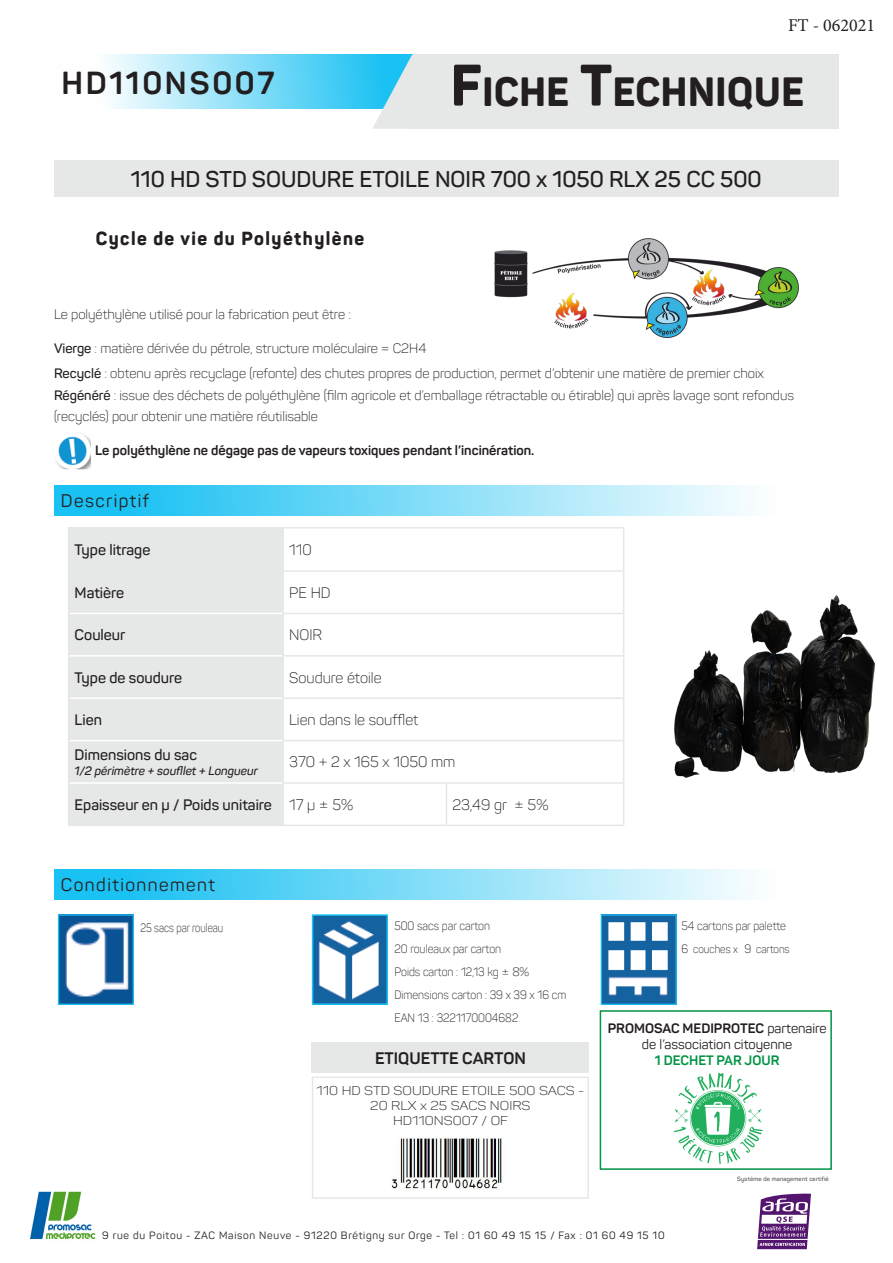
<style>
.page{position:relative;width:893px;height:1263px;background:#fff}
.page>*{position:absolute;margin:0;border:0;box-sizing:border-box;transform-origin:0 0}
.t1{font:800 40.35px "Panton";letter-spacing:.015em;color:#231f20;scale:.96 1}
.t2{font:700 31.5px "Panton";letter-spacing:.085em;color:#231f20}
.t3{font:600 22.5px "Panton";color:#231f20}
.t4{font:800 18.75px "Panton";letter-spacing:.08em;color:#231f20;scale:.96 1}
.t5{font:18px "Panton";letter-spacing:.08em;color:#231f20}
.t6{font:18px "Minion Pro";color:#231f20}
.t7{font:700 16.5px "Panton";color:#231f20}
.t8{font:600 15px "Panton";color:#231f20}
.t9{font:300 15px "Panton";color:#231f20}
.t10{font:300 13.5px/25px "Panton";color:#231f20}
.t11{font:700 13.5px "Panton";color:#231f20}
.t12{font:13.5px/16.2px "Panton";color:#231f20;text-align:center}
.t13{font:700 13.5px "Panton";color:#039445}
.t14{font:300 12.6px/15px "Panton";color:#231f20;text-align:center;scale:1.14 1}
.t15{font:300 12px "Panton";color:#231f20;scale:.92 1}
.t16{font:italic 600 12px "Panton";color:#231f20}
.t17{font:300 12px "Panton";color:#231f20;scale:.82 1}
.t18{font:300 11.1px "Panton";color:#231f20;scale:.92 1}
.t19{font:10.5px "Panton";letter-spacing:.07em;color:#231f20}
.t20{font:6px "Panton";letter-spacing:.03em;color:#231f20}
.s1{font-size:57.6px}
.s2{font-weight:600}
.s3{font-size:12px}
.s4{font-weight:700}
</style>
<div class="page">
<div style="left:413px;top:54px;width:426px;height:75px;background:#e5e8e7"></div>
<svg style="left:107px;top:54px;width:265px;height:55px;background:#8ddff8"></svg>
<svg style="left:372px;top:54px;width:41px;height:75px;background:#8ad7ed"></svg>
<div style="left:54px;top:485px;width:826px;height:31px;background:linear-gradient(to right,#0abdf2,#fff)"></div>
<img style="left:495px;top:238px;width:304px;height:100px">
<img style="left:56px;top:434px;width:35px;height:35px">
<div style="left:54px;top:869px;width:826px;height:31px;background:linear-gradient(to right,#0abdf2,#fff)"></div>
<img style="left:30px;top:1191px;width:66px;height:49px">
<svg style="left:757px;top:1193px;width:54px;height:56px"></svg>
<hr style="left:758px;top:1239px;width:50px;height:1px;background:#fff">
<svg style="left:674px;top:1073px;width:89px;height:91px"></svg>
<div style="left:600px;top:1010px;width:232px;height:160px;border:2px solid #039445"></div>
<div style="left:54px;top:160px;width:785px;height:37px;background:#e5e8e7"></div>
<img style="left:315px;top:917px;width:70px;height:85px">
<div style="left:312px;top:914px;width:76px;height:91px;border:2px solid #1ac1f3"></div>
<img style="left:60px;top:916px;width:72px;height:87px">
<div style="left:58px;top:914px;width:76px;height:91px;border:1px solid #1ac1f3"></div>
<img style="left:603px;top:916px;width:72px;height:87px">
<div style="left:601px;top:914px;width:76px;height:91px;border:1px solid #1ac1f3"></div>
<div style="left:312px;top:1076px;width:277px;height:123px;border:2px solid #e5e8e7"></div>
<img style="left:391px;top:1137px;width:111px;height:53px">
<div style="left:69px;top:528px;width:213px;height:297px;background:#e5e8e7"></div>
<hr style="left:283px;top:527px;width:163px;height:1px;background:#e5e8e7">
<hr style="left:446px;top:527px;width:178px;height:1px;background:#e5e8e7">
<hr style="left:623px;top:528px;width:1px;height:42px;background:#e5e8e7">
<hr style="left:283px;top:570px;width:163px;height:2px;background:#e5e8e7">
<hr style="left:446px;top:570px;width:178px;height:2px;background:#e5e8e7">
<hr style="left:623px;top:572px;width:1px;height:41px;background:#e5e8e7">
<hr style="left:282px;top:613px;width:164px;height:1px;background:#e5e8e7">
<hr style="left:446px;top:613px;width:178px;height:1px;background:#e5e8e7">
<hr style="left:623px;top:614px;width:1px;height:41px;background:#e5e8e7">
<hr style="left:282px;top:655px;width:164px;height:2px;background:#e5e8e7">
<hr style="left:446px;top:655px;width:178px;height:2px;background:#e5e8e7">
<hr style="left:623px;top:657px;width:1px;height:40px;background:#e5e8e7">
<hr style="left:282px;top:697px;width:164px;height:2px;background:#e5e8e7">
<hr style="left:446px;top:697px;width:178px;height:2px;background:#e5e8e7">
<hr style="left:623px;top:699px;width:1px;height:41px;background:#e5e8e7">
<hr style="left:282px;top:740px;width:164px;height:1px;background:#e5e8e7">
<hr style="left:446px;top:740px;width:178px;height:1px;background:#e5e8e7">
<hr style="left:623px;top:741px;width:1px;height:41px;background:#e5e8e7">
<hr style="left:282px;top:782px;width:164px;height:2px;background:#e5e8e7">
<hr style="left:283px;top:825px;width:163px;height:1px;background:#e5e8e7">
<hr style="left:69px;top:613px;width:213px;height:1px;background:#fff">
<hr style="left:69px;top:655px;width:213px;height:2px;background:#fff">
<hr style="left:69px;top:697px;width:213px;height:2px;background:#fff">
<hr style="left:69px;top:740px;width:213px;height:1px;background:#fff">
<hr style="left:69px;top:782px;width:213px;height:2px;background:#fff">
<hr style="left:446px;top:825px;width:178px;height:1px;background:#e5e8e7">
<hr style="left:446px;top:782px;width:178px;height:2px;background:#e5e8e7">
<hr style="left:446px;top:784px;width:1px;height:41px;background:#e5e8e7">
<hr style="left:623px;top:784px;width:1px;height:41px;background:#e5e8e7">
<hr style="left:68px;top:527px;width:215px;height:1px;background:#e5e8e7">
<hr style="left:68px;top:528px;width:1px;height:42px;background:#e5e8e7">
<hr style="left:282px;top:528px;width:2px;height:42px;background:#e5e8e7">
<hr style="left:68px;top:570px;width:215px;height:2px;background:#e5e8e7">
<hr style="left:68px;top:572px;width:1px;height:41px;background:#e5e8e7">
<hr style="left:282px;top:572px;width:2px;height:41px;background:#e5e8e7">
<hr style="left:68px;top:613px;width:1px;height:43px;background:#e5e8e7">
<hr style="left:282px;top:614px;width:2px;height:41px;background:#e5e8e7">
<hr style="left:68px;top:656px;width:1px;height:42px;background:#e5e8e7">
<hr style="left:282px;top:657px;width:2px;height:40px;background:#e5e8e7">
<hr style="left:68px;top:698px;width:1px;height:43px;background:#e5e8e7">
<hr style="left:282px;top:699px;width:2px;height:41px;background:#e5e8e7">
<hr style="left:68px;top:741px;width:1px;height:42px;background:#e5e8e7">
<hr style="left:282px;top:741px;width:2px;height:41px;background:#e5e8e7">
<hr style="left:68px;top:783px;width:1px;height:42px;background:#e5e8e7">
<hr style="left:282px;top:784px;width:2px;height:41px;background:#e5e8e7">
<hr style="left:68px;top:825px;width:215px;height:1px;background:#e5e8e7">
<div style="left:312px;top:1042px;width:277px;height:31px;background:#e5e8e7"></div>
<img style="left:674px;top:595px;width:201px;height:183px">
<p class="t2" style="left:61px;top:63px;width:214px">HD110NS007</p>
<p class="t6" style="left:788px;top:13px;width:89px">FT - 062021</p>
<h1 class="t1" style="left:451px;top:66px;width:369px"><span class="s1">F</span>ICHE <span class="s1">T</span>ECHNIQUE</h1>
<p class="t3" style="left:131px;top:165px;width:632px">110 HD STD SOUDURE ETOILE NOIR 700 x 1050 RLX 25 CC 500</p>
<h3 class="t4" style="left:96px;top:227px;width:281px">Cycle de vie du Polyéthylène</h3>
<p class="t10" style="left:54px;top:302px;width:298px">Le polyéthylène utilisé pour la fabrication peut être :</p>
<p class="t10" style="left:54px;top:335px;width:711px"><span class="s2">Vierge</span> : matière dérivée du pétrole, structure moléculaire = C2H4<br><span class="s2">Recyclé</span> : obtenu après recyclage (refonte) des chutes propres de production, permet d’obtenir une matière de premier choix</p>
<p class="t10" style="left:54px;top:384px;width:742px;line-height:21.6px"><span class="s2">Régénéré</span> : issue des déchets de polyéthylène (film agricole et d’emballage rétractable ou étirable) qui après lavage sont refondus (recyclés) pour obtenir une matière réutilisable</p>
<p class="t11" style="left:95px;top:442px;width:441px">Le polyéthylène ne dégage pas de vapeurs toxiques pendant l’incinération.</p>
<h3 class="t5" style="left:61px;top:490px;width:90px">Descriptif</h3>
<p class="t8" style="left:75px;top:540px;width:77px">Type litrage</p>
<p class="t9" style="left:289px;top:540px;width:24px">110</p>
<p class="t8" style="left:75px;top:583px;width:51px">Matière</p>
<p class="t9" style="left:289px;top:583px;width:43px">PE HD</p>
<p class="t8" style="left:75px;top:626px;width:52px">Couleur</p>
<p class="t9" style="left:289px;top:626px;width:34px">NOIR</p>
<p class="t8" style="left:75px;top:668px;width:109px">Type de soudure</p>
<p class="t9" style="left:289px;top:668px;width:94px">Soudure étoile</p>
<p class="t8" style="left:75px;top:710px;width:29px">Lien</p>
<p class="t9" style="left:289px;top:710px;width:131px">Lien dans le soufflet</p>
<p class="t8" style="left:75px;top:746px;width:124px">Dimensions du sac</p>
<p class="t16" style="left:75px;top:763px;width:185px">1/2 périmètre + soufllet + Longueur</p>
<p class="t9" style="left:289px;top:753px;width:168px">370 + 2 x 165 x 1050 mm</p>
<p class="t8" style="left:75px;top:795px;width:199px">Epaisseur en µ / Poids unitaire</p>
<p class="t9" style="left:289px;top:795px;width:66px">17 µ ± 5%</p>
<p class="t9" style="left:452px;top:795px;width:97px">23,49 gr ± 5%</p>
<h3 class="t5" style="left:61px;top:874px;width:155px">Conditionnement</h3>
<p class="t15" style="left:681px;top:919px;width:115px">54 cartons par palette</p>
<p class="t17" style="left:140px;top:921px;width:103px">25 sacs par rouleau</p>
<p class="t15" style="left:394px;top:919px;width:105px">500 sacs par carton</p>
<p class="t15" style="left:394px;top:965px;width:148px">Poids carton : 12,13 kg ± 8%</p>
<p class="t15" style="left:394px;top:988px;width:188px">Dimensions carton : 39 x 39 x 16 cm</p>
<p class="t15" style="left:394px;top:942px;width:118px">20 rouleaux par carton</p>
<p class="t18" style="left:681px;top:942px;width:63px"><span class="s3">6</span> couches x</p>
<p class="t18" style="left:744px;top:942px;width:51px"><span class="s3">9</span> cartons</p>
<p class="t15" style="left:394px;top:1011px;width:136px">EAN 13 : 3221170004682</p>
<p class="t7" style="left:375px;top:1048px;width:152px">ETIQUETTE CARTON</p>
<p class="t14" style="left:316px;top:1083px;width:237px">110 HD STD SOUDURE ETOILE 500 SACS -<br>20 RLX x 25 SACS NOIRS</p>
<p class="t14" style="left:393px;top:1113px;width:102px">HD110NS007 / OF</p>
<p class="t12" style="left:608px;top:1020px;width:220px"><span class="s4">PROMOSAC MEDIPROTEC</span> partenaire de l’association citoyenne</p>
<p class="t13" style="left:655px;top:1052px;width:126px">1 DECHET PAR JOUR</p>
<p class="t20" style="left:737px;top:1175px;width:93px">Système de management certifié</p>
<p class="t19" style="left:102px;top:1228px;width:564px">9 rue du Poitou - ZAC Maison Neuve - 91220 Brétigny sur Orge - Tel : 01 60 49 15 15 / Fax : 01 60 49 15 10</p>
</div>
